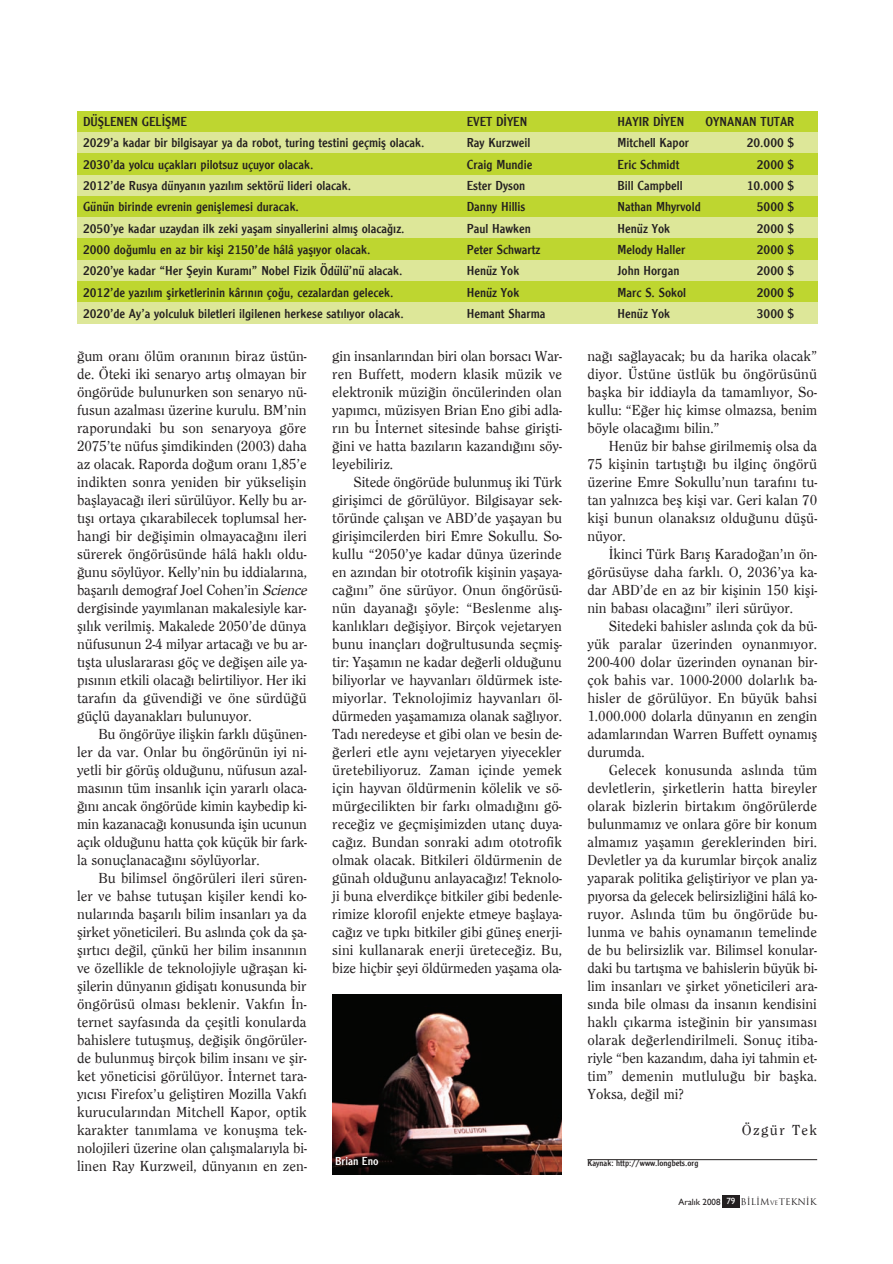
<style>
.page{position:relative;width:893px;height:1264px;background:#fff}
.page>*{position:absolute;margin:0;border:0;box-sizing:border-box;transform-origin:0 0}
.t1{font:500 15px/18px "Clearface";letter-spacing:-.005em;color:#231f20;text-align:justify}
.t2{font:500 15px "Clearface";letter-spacing:.1em;color:#231f20}
.t3{font:13.5px "Clearface Gothic";color:#231f20}
.t4{font:12px "Clearface Gothic";color:#fff}
.t5{font:9px "Clearface Gothic";color:#231f20}
.t6{font:500 9px "Trajan";color:#231f20}
.s1{font-style:italic}
.s2{font-family:"Gill Sans";font-weight:400}
.s3{font-family:"Gill Sans";font-weight:400;color:#fff}
.s4{font-size:6px}
</style>
<div class="page">
<div style="left:722px;top:1195px;width:17px;height:13px;background:#231f20"></div>
<hr style="left:587px;top:1159px;width:230px;height:1px;background:#231f20">
<div style="left:77px;top:111px;width:740px;height:21px;background:#bed630"></div>
<div style="left:77px;top:132px;width:740px;height:22px;background:#dde799"></div>
<div style="left:77px;top:154px;width:740px;height:21px;background:#bed630"></div>
<div style="left:77px;top:175px;width:740px;height:21px;background:#dde799"></div>
<div style="left:77px;top:196px;width:740px;height:21px;background:#bed630"></div>
<div style="left:77px;top:217px;width:740px;height:22px;background:#dde799"></div>
<div style="left:77px;top:239px;width:740px;height:21px;background:#bed630"></div>
<div style="left:77px;top:260px;width:740px;height:21px;background:#dde799"></div>
<div style="left:77px;top:281px;width:740px;height:21px;background:#bed630"></div>
<div style="left:77px;top:302px;width:740px;height:22px;background:#dde799"></div>
<img style="left:332px;top:995px;width:230px;height:179px">
<p class="t3" style="left:83px;top:114px;width:105px">DÜŞLENEN GELİŞME</p>
<p class="t3" style="left:467px;top:114px;width:62px">EVET DİYEN</p>
<p class="t3" style="left:617px;top:114px;width:68px">HAYIR DİYEN</p>
<p class="t3" style="left:705px;top:114px;width:90px">OYNANAN TUTAR</p>
<p class="t3" style="left:83px;top:135px;width:343px">2029’a kadar bir bilgisayar ya da robot, turing testini geçmiş olacak.</p>
<p class="t3" style="left:467px;top:135px;width:65px">Ray Kurzweil</p>
<p class="t3" style="left:617px;top:135px;width:73px">Mitchell Kapor</p>
<p class="t3" style="left:746px;top:135px;width:49px">20.000 $</p>
<p class="t3" style="left:83px;top:157px;width:232px">2030’da yolcu uçakları pilotsuz uçuyor olacak.</p>
<p class="t3" style="left:467px;top:157px;width:67px">Craig Mundie</p>
<p class="t3" style="left:617px;top:157px;width:63px">Eric Schmidt</p>
<p class="t3" style="left:757px;top:157px;width:39px">2000 $</p>
<p class="t3" style="left:83px;top:178px;width:269px">2012’de Rusya dünyanın yazılım sektörü lideri olacak.</p>
<p class="t3" style="left:467px;top:178px;width:60px">Ester Dyson</p>
<p class="t3" style="left:617px;top:178px;width:67px">Bill Campbell</p>
<p class="t3" style="left:746px;top:178px;width:49px">10.000 $</p>
<p class="t3" style="left:83px;top:199px;width:217px">Günün birinde evrenin genişlemesi duracak.</p>
<p class="t3" style="left:467px;top:199px;width:60px">Danny Hillis</p>
<p class="t3" style="left:617px;top:199px;width:85px">Nathan Mhyrvold</p>
<p class="t3" style="left:757px;top:199px;width:39px">5000 $</p>
<p class="t3" style="left:83px;top:220px;width:323px">2050’ye kadar uzaydan ilk zeki yaşam sinyallerini almış olacağız.</p>
<p class="t3" style="left:467px;top:220px;width:66px">Paul Hawken</p>
<p class="t3" style="left:617px;top:220px;width:54px">Henüz Yok</p>
<p class="t3" style="left:757px;top:220px;width:39px">2000 $</p>
<p class="t3" style="left:83px;top:242px;width:289px">2000 doğumlu en az bir kişi 2150’de hâlâ yaşıyor olacak.</p>
<p class="t3" style="left:467px;top:242px;width:75px">Peter Schwartz</p>
<p class="t3" style="left:617px;top:242px;width:69px">Melody Haller</p>
<p class="t3" style="left:757px;top:242px;width:39px">2000 $</p>
<p class="t3" style="left:83px;top:263px;width:321px">2020’ye kadar “Her Şeyin Kuramı” Nobel Fizik Ödülü’nü alacak.</p>
<p class="t3" style="left:467px;top:263px;width:54px">Henüz Yok</p>
<p class="t3" style="left:617px;top:263px;width:63px">John Horgan</p>
<p class="t3" style="left:757px;top:263px;width:39px">2000 $</p>
<p class="t3" style="left:83px;top:284px;width:312px">2012’de yazılım şirketlerinin kârının çoğu, cezalardan gelecek.</p>
<p class="t3" style="left:467px;top:284px;width:54px">Henüz Yok</p>
<p class="t3" style="left:617px;top:284px;width:70px">Marc S. Sokol</p>
<p class="t3" style="left:757px;top:284px;width:39px">2000 $</p>
<p class="t3" style="left:83px;top:306px;width:322px">2020’de Ay’a yolculuk biletleri ilgilenen herkese satılıyor olacak.</p>
<p class="t3" style="left:467px;top:306px;width:80px">Hemant Sharma</p>
<p class="t3" style="left:617px;top:306px;width:54px">Henüz Yok</p>
<p class="t3" style="left:757px;top:306px;width:39px">3000 $</p>
<p class="t1" style="left:77px;top:346px;width:234px;text-align:left">ğum oranı ölüm oranının biraz üstün&shy;de. Öteki iki senaryo artış olmayan bir öngörüde bulunurken son senaryo nü&shy;fusun azalması üzerine kurulu. BM’nin raporundaki bu son senaryoya göre 2075’te nüfus şimdikinden (2003) daha az olacak. Raporda doğum oranı 1,85’e indikten sonra yeniden bir yükselişin başlayacağı ileri sürülüyor. Kelly bu ar&shy;tışı ortaya çıkarabilecek toplumsal her&shy;hangi bir değişimin olmayacağını ileri sürerek öngörüsünde hâlâ haklı oldu&shy;ğunu söylüyor. Kelly’nin bu iddialarına, başarılı demograf Joel Cohen’in <span class="s1">Science </span>dergisinde yayımlanan makalesiyle kar&shy;şılık verilmiş. Makalede 2050’de dünya nüfusunun 2-4 milyar artacağı ve bu ar&shy;tışta uluslararası göç ve değişen aile ya&shy;pısının etkili olacağı belirtiliyor. Her iki tarafın da güvendiği ve öne sürdüğü güçlü dayanakları bulunuyor.</p>
<p class="t1" style="left:77px;top:724px;width:231px;text-indent:21px">Bu öngörüye ilişkin farklı düşünen&shy;ler da var. Onlar bu öngörünün iyi ni&shy;yetli bir görüş olduğunu, nüfusun azal&shy;masının tüm insanlık için yararlı olaca&shy;ğını ancak öngörüde kimin kaybedip ki&shy;min kazanacağı konusunda işin ucunun açık olduğunu hatta çok küçük bir fark&shy;la sonuçlanacağını söylüyorlar.</p>
<p class="t1" style="left:77px;top:868px;width:231px;text-indent:21px">Bu bilimsel öngörüleri ileri süren&shy;ler ve bahse tutuşan kişiler kendi ko&shy;nularında başarılı bilim insanları ya da şirket yöneticileri. Bu aslında çok da şa&shy;şırtıcı değil, çünkü her bilim insanının ve özellikle de teknolojiyle uğraşan ki&shy;şilerin dünyanın gidişatı konusunda bir öngörüsü olması beklenir. Vakfın İn&shy;ternet sayfasında da çeşitli konularda bahislere tutuşmuş, değişik öngörüler&shy;de bulunmuş birçok bilim insanı ve şir&shy;ket yöneticisi görülüyor. İnternet tara&shy;yıcısı Firefox’u geliştiren Mozilla Vakfı kurucularından Mitchell Kapor, optik karakter tanımlama ve konuşma tek&shy;nolojileri üzerine olan çalışmalarıyla bi&shy;linen Ray Kurzweil, dünyanın en zen-</p>
<p class="t1" style="left:332px;top:346px;width:231px">gin insanlarından biri olan borsacı War&shy;ren Buffett, modern klasik müzik ve elektronik müziğin öncülerinden olan yapımcı, müzisyen Brian Eno gibi adla&shy;rın bu İnternet sitesinde bahse girişti&shy;ğini ve hatta bazıların kazandığını söy&shy;leyebiliriz.</p>
<p class="t1" style="left:332px;top:472px;width:231px;text-indent:21px">Sitede öngörüde bulunmuş iki Türk girişimci de görülüyor. Bilgisayar sek&shy;töründe çalışan ve ABD’de yaşayan bu girişimcilerden biri Emre Sokullu. So&shy;kullu “2050’ye kadar dünya üzerinde en azından bir ototrofik kişinin yaşaya&shy;cağını” öne sürüyor. Onun öngörüsü&shy;nün dayanağı şöyle: “Beslenme alış&shy;kanlıkları değişiyor. Birçok vejetaryen bunu inançları doğrultusunda seçmiş&shy;tir: Yaşamın ne kadar değerli olduğunu biliyorlar ve hayvanları öldürmek iste&shy;miyorlar. Teknolojimiz hayvanları öl&shy;dürmeden yaşamamıza olanak sağlıyor.<br>Tadı neredeyse et gibi olan ve besin de&shy;ğerleri etle aynı vejetaryen yiyecekler üretebiliyoruz. Zaman içinde yemek için hayvan öldürmenin kölelik ve sö&shy;mürgecilikten bir farkı olmadığını gö&shy;receğiz ve geçmişimizden utanç duya&shy;cağız. Bundan sonraki adım ototrofik olmak olacak. Bitkileri öldürmenin de günah olduğunu anlayacağız! Teknolo&shy;ji buna elverdikçe bitkiler gibi bedenle&shy;rimize klorofil enjekte etmeye başlaya&shy;cağız ve tıpkı bitkiler gibi güneş enerji&shy;sini kullanarak enerji üreteceğiz. Bu, bize hiçbir şeyi öldürmeden yaşama ola-</p>
<p class="t4" style="left:335px;top:1154px;width:45px">Brian Eno</p>
<p class="t1" style="left:587px;top:346px;width:231px">nağı sağlayacak; bu da harika olacak” diyor. Üstüne üstlük bu öngörüsünü başka bir iddiayla da tamamlıyor, So&shy;kullu: “Eğer hiç kimse olmazsa, benim böyle olacağımı bilin.”</p>
<p class="t1" style="left:587px;top:436px;width:231px;text-indent:21px">Henüz bir bahse girilmemiş olsa da 75 kişinin tartıştığı bu ilginç öngörü üzerine Emre Sokullu’nun tarafını tu&shy;tan yalnızca beş kişi var. Geri kalan 70 kişi bunun olanaksız olduğunu düşü&shy;nüyor.</p>
<p class="t1" style="left:587px;top:544px;width:231px;text-indent:21px">İkinci Türk Barış Karadoğan’ın ön&shy;görüsüyse daha farklı. O, 2036’ya ka&shy;dar ABD’de en az bir kişinin 150 kişi&shy;nin babası olacağını” ileri sürüyor.</p>
<p class="t1" style="left:587px;top:616px;width:231px;text-indent:21px">Sitedeki bahisler aslında çok da bü&shy;yük paralar üzerinden oynanmıyor.<br>200-400 dolar üzerinden oynanan bir&shy;çok bahis var. 1000-2000 dolarlık ba&shy;hisler de görülüyor. En büyük bahsi 1.000.000 dolarla dünyanın en zengin adamlarından Warren Buffett oynamış durumda.</p>
<p class="t1" style="left:587px;top:760px;width:231px;text-indent:21px">Gelecek konusunda aslında tüm devletlerin, şirketlerin hatta bireyler olarak bizlerin birtakım öngörülerde bulunmamız ve onlara göre bir konum almamız yaşamın gereklerinden biri.<br>Devletler ya da kurumlar birçok analiz yaparak politika geliştiriyor ve plan ya&shy;pıyorsa da gelecek belirsizliğini hâlâ ko&shy;ruyor. Aslında tüm bu öngörüde bu&shy;lunma ve bahis oynamanın temelinde de bu belirsizlik var. Bilimsel konular&shy;daki bu tartışma ve bahislerin büyük bi&shy;lim insanları ve şirket yöneticileri ara&shy;sında bile olması da insanın kendisini haklı çıkarma isteğinin bir yansıması olarak değerlendirilmeli. Sonuç itiba&shy;riyle “ben kazandım, daha iyi tahmin et&shy;tim” demenin mutluluğu bir başka.<br>Yoksa, değil mi?</p>
<p class="t2" style="left:741px;top:1121px;width:77px">Özgür Tek</p>
<p class="t5" style="left:587px;top:1158px;width:112px">Kaynak: http://www.longbets.org</p>
<p class="t6" style="left:678px;top:1196px;width:140px"><span class="s2">Aralık 2008</span> <span class="s3">79</span> BiLiM<span class="s4">ve</span>TEKNiK</p>
</div>
